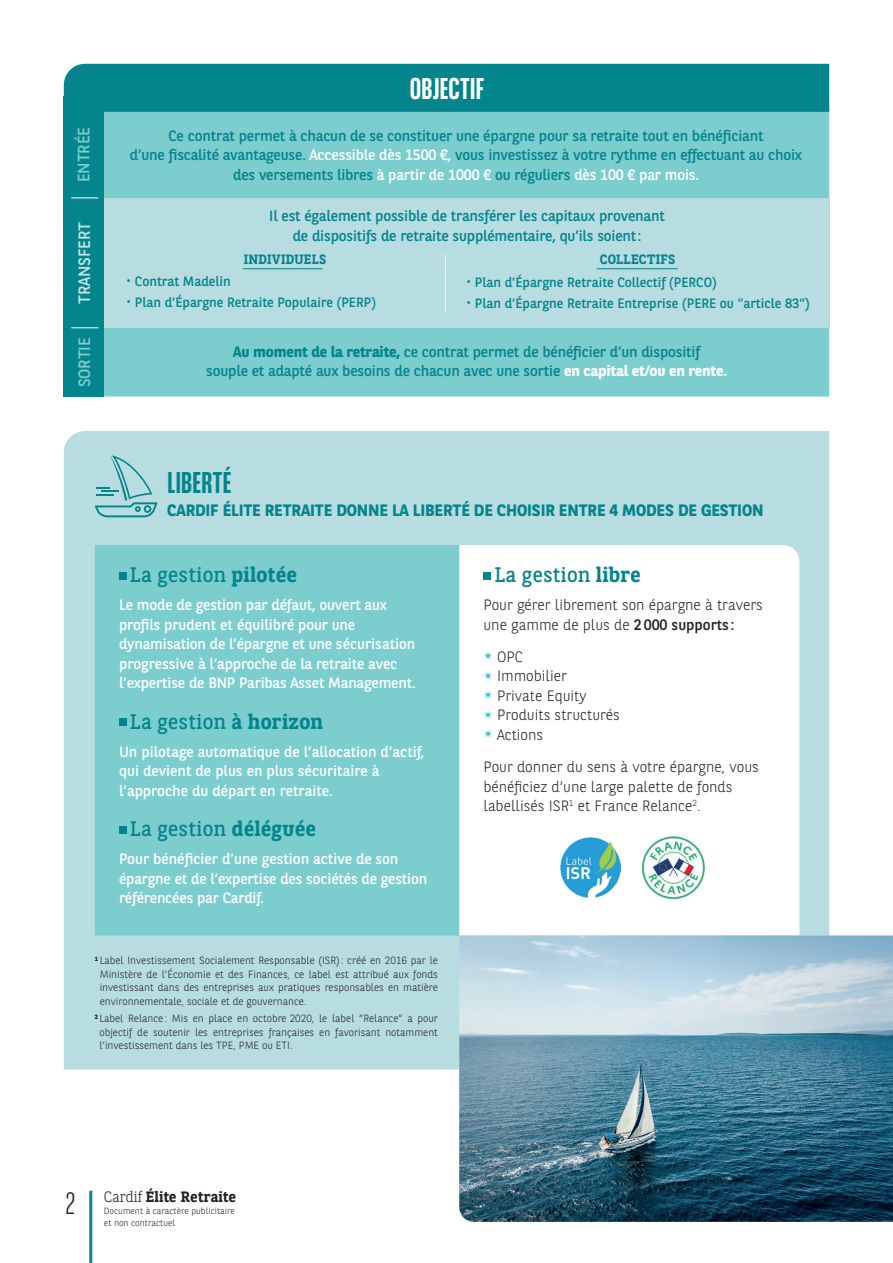
<style>
.page{position:relative;width:893px;height:1263px;background:#fff}
.page>*{position:absolute;margin:0;border:0;box-sizing:border-box;transform-origin:0 0}
.t1{font:300 30.75px "BNPP Sans Condensed";color:#231f20}
.t2{font:700 30px "BNPP Sans Condensed";color:#fff}
.t3{font:700 30px "BNPP Sans Condensed";letter-spacing:-.005em;color:#04848d}
.t4{font:21px "BNPP Slab Serif";color:#04848d}
.t5{font:700 16.5px "BNPP Sans";letter-spacing:-.01em;color:#04848d}
.t6{font:16.5px "BNPP Sans";letter-spacing:-.01em;color:#7bcdce}
.t7{font:16.5px "BNPP Sans";letter-spacing:-.01em;color:#c5e4e6}
.t8{font:15px/19.5px "BNPP Sans";letter-spacing:-.01em;color:#04848d;text-align:center}
.t9{font:15px/19.5px "BNPP Sans";letter-spacing:-.01em;color:#fff}
.t10{font:300 15px/19.5px "BNPP Sans";color:#231f20}
.t11{font:700 15px "BNPP Slab Serif";letter-spacing:.01em;color:#231f20}
.t12{font:13.5px "BNPP Sans";color:#04848d}
.t13{font:700 13.5px "BNPP Slab Serif";letter-spacing:.015em;color:#04848d}
.t14{font:300 10.5px/13.5px "BNPP Sans";color:#231f20;text-align:justify}
.t15{font:300 9px/12px "BNPP Sans";color:#231f20}
.s1{color:#fff}
.s2{font-weight:700}
.s3{font-weight:700;color:#fff}
.s4{font-weight:300}
.s5{font-weight:400}
.s6{color:#07b4b8}
</style>
<div class="page">
<hr style="left:89px;top:1191px;width:3px;height:72px;background:#04848d">
<div style="left:104px;top:112px;width:725px;height:284px;background:#7bcdce"></div>
<div style="left:64px;top:431px;width:765px;height:638px;background:#b7dde0"></div>
<div style="left:95px;top:545px;width:364px;height:390px;background:#7bcdce"></div>
<svg style="left:459px;top:545px;width:340px;height:390px"></svg>
<div style="left:119px;top:572px;width:7px;height:7px;background:#04848d"></div>
<div style="left:119px;top:719px;width:7px;height:7px;background:#04848d"></div>
<div style="left:119px;top:826px;width:7px;height:7px;background:#04848d"></div>
<div style="left:483px;top:572px;width:7px;height:7px;background:#04848d"></div>
<div style="left:104px;top:198px;width:725px;height:129px;background:#b7dde0"></div>
<hr style="left:243px;top:268px;width:80px;height:1px;background:#04848d">
<svg style="left:95px;top:455px;width:62px;height:62px;background:#97cdd1"></svg>
<img style="left:459px;top:935px;width:434px;height:287px">
<img style="left:640px;top:834px;width:67px;height:67px;border-radius:34px">
<div style="left:557px;top:834px;width:67px;height:67px;background:#fff;border-radius:50%"></div>
<img style="left:560px;top:837px;width:60px;height:60px">
<div style="left:64px;top:64px;width:765px;height:48px;background:#04848d"></div>
<div style="left:64px;top:96px;width:40px;height:300px;background:#04848d"></div>
<svg style="left:71px;top:198px;width:27px;height:1px"></svg>
<hr style="left:445px;top:255px;width:1px;height:57px;background:#fff">
<svg style="left:71px;top:327px;width:27px;height:1px"></svg>
<hr style="left:597px;top:268px;width:81px;height:1px;background:#04848d">
<p class="t6" style="left:73px;top:182px;width:57px;rotate:-90deg">ENTRÉE</p>
<h2 class="t2" style="left:410px;top:71px;width:76px">OBJECTIF</h2>
<p class="t8" style="left:130px;top:125px;width:674px">Ce contrat permet à chacun de se constituer une épargne pour sa retraite tout en bénéficiant<br>d’une fiscalité avantageuse. <span class="s1">Accessible dès 1500 €,</span> vous investissez à votre rythme en effectuant au choix des versements libres <span class="s1">à partir de 1000 €</span> ou réguliers <span class="s1">dès 100 € par mois.</span></p>
<p class="t8" style="left:269px;top:206px;width:397px">Il est également possible de transférer les capitaux provenant de dispositifs de retraite supplémentaire, qu’ils soient:</p>
<p class="t7" style="left:73px;top:304px;width:83px;rotate:-90deg">TRANSFERT</p>
<p class="t6" style="left:73px;top:387px;width:51px;rotate:-90deg">SORTIE</p>
<p class="t8" style="left:206px;top:341px;width:522px"><span class="s2">Au moment de la retraite,</span> ce contrat permet de bénéficier d’un dispositif<br>souple et adapté aux besoins de chacun avec une sortie <span class="s3">en capital et/ou en rente.</span></p>
<p class="t13" style="left:244px;top:250px;width:84px">INDIVIDUELS</p>
<p class="t13" style="left:600px;top:250px;width:77px">COLLECTIFS</p>
<p class="t12" style="left:466px;top:273px;width:252px"><span class="s4">•</span> Plan d’Épargne Retraite Collectif (PERCO)</p>
<p class="t12" style="left:466px;top:294px;width:345px"><span class="s4">•</span> Plan d’Épargne Retraite Entreprise (PERE ou ”article 83”)</p>
<p class="t12" style="left:126px;top:272px;width:106px"><span class="s4">•</span> Contrat Madelin</p>
<p class="t12" style="left:126px;top:293px;width:251px"><span class="s4">•</span> Plan d’Épargne Retraite Populaire (PERP)</p>
<h2 class="t3" style="left:167px;top:465px;width:66px">LIBERTÉ</h2>
<p class="t5" style="left:167px;top:499px;width:598px">CARDIF ÉLITE RETRAITE DONNE LA LIBERTÉ DE CHOISIR ENTRE 4 MODES DE GESTION</p>
<h3 class="t4" style="left:130px;top:560px;width:169px">La gestion <span class="s2">pilotée</span></h3>
<p class="t9" style="left:119px;top:594px;width:298px">Le mode de gestion par défaut, ouvert aux profils prudent et équilibré pour une dynamisation de l’épargne et une sécurisation progressive à l’approche de la retraite avec l’expertise de BNP Paribas Asset Management.</p>
<h3 class="t4" style="left:130px;top:707px;width:194px">La gestion <span class="s2">à horizon</span></h3>
<p class="t9" style="left:119px;top:741px;width:307px">Un pilotage automatique de l’allocation d’actif, qui devient de plus en plus sécuritaire à l’approche du départ en retraite.</p>
<h3 class="t4" style="left:130px;top:814px;width:187px">La gestion <span class="s2">déléguée</span></h3>
<p class="t9" style="left:119px;top:848px;width:310px">Pour bénéficier d’une gestion active de son épargne et de l’expertise des sociétés de gestion référencées par Cardif.</p>
<p class="t14" style="left:100px;top:953px;width:340px;text-indent:-5px"><sup>1</sup> Label Investissement Socialement Responsable (ISR): créé en 2016 par le Ministère de l’Économie et des Finances, ce label est attribué aux fonds investissant dans des entreprises aux pratiques responsables en matière environnementale, sociale et de gouvernance.</p>
<p class="t14" style="left:99px;top:1011px;width:340px;text-indent:-5px"><sup>2</sup> Label Relance : Mis en place en octobre 2020, le label ”Relance” a pour objectif de soutenir les entreprises françaises en favorisant notamment l’investissement dans les TPE, PME ou ETI.</p>
<h3 class="t4" style="left:495px;top:560px;width:148px">La gestion <span class="s2">libre</span></h3>
<p class="t10" style="left:483px;top:594px;width:281px">Pour gérer librement son épargne à travers une gamme de plus de <span class="s5">2000 supports :</span></p>
<p class="t10" style="left:483px;top:646px;width:138px"><span class="s6">✴</span> OPC<br><span class="s6">✴</span> Immobilier<br><span class="s6">✴</span> Private Equity<br><span class="s6">✴</span> Produits structurés <span class="s6">✴</span> Actions</p>
<p class="t10" style="left:483px;top:756px;width:277px">Pour donner du sens à votre épargne, vous bénéficiez d’une large palette de fonds labellisés ISR<sup>1</sup> et France Relance<sup>2</sup>.</p>
<h1 class="t1" style="left:65px;top:1184px;width:11px">2</h1>
<p class="t11" style="left:104px;top:1186px;width:134px"><span class="s4">Cardif</span> Élite Retraite</p>
<p class="t15" style="left:104px;top:1204px;width:132px">Document à caractère publicitaire et non contractuel</p>
</div>
